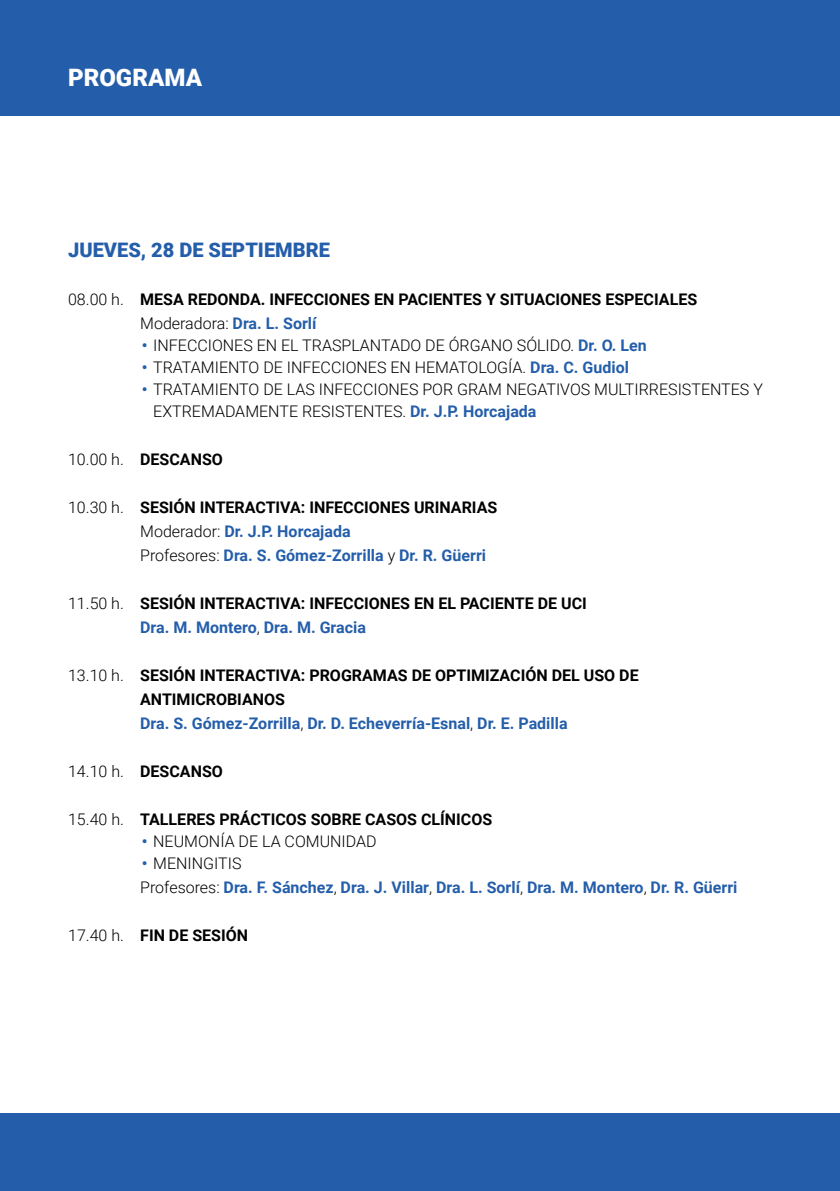
<style>
.page{position:relative;width:840px;height:1191px;background:#fff}
.page>*{position:absolute;margin:0;border:0;box-sizing:border-box;transform-origin:0 0}
.t1{font:900 24px "Roboto";color:#fff}
.t2{font:900 20px "Roboto";color:#245eaa}
.t3{font:700 16px/24px "Roboto";color:#000}
.t4{font:300 16px/22px "Roboto";color:#000}
.t5{font:700 16px/24px "Roboto";color:#245eaa}
.s1{font-weight:300}
.s2{color:#245eaa}
.s3{font-weight:700;color:#245eaa}
.s4{font-weight:300;color:#000}
.s5{color:#000}
</style>
<div class="page">
<div style="left:0;top:0;width:839px;height:116px;background:#245eaa"></div>
<div style="left:0;top:1113px;width:839px;height:78px;background:#245eaa"></div>
<h1 class="t1" style="left:68px;top:61px;width:135px">PROGRAMA</h1>
<p class="t2" style="left:68px;top:236px;width:263px">JUEVES, 28 DE SEPTIEMBRE</p>
<p class="t3" style="left:140px;top:287px;width:558px;text-indent:-72px"><span class="s1">08.00 h.</span> MESA REDONDA. INFECCIONES EN PACIENTES Y SITUACIONES ESPECIALES<br><span class="s1">Moderadora:</span> <span class="s2">Dra. L. Sorlí</span></p>
<p class="t4" style="left:142px;top:334px;width:506px"><span class="s3">•</span> INFECCIONES EN EL TRASPLANTADO DE ÓRGANO SÓLIDO. <span class="s3">Dr. O. Len</span></p>
<p class="t4" style="left:142px;top:356px;width:488px"><span class="s3">•</span> TRATAMIENTO DE INFECCIONES EN HEMATOLOGÍA. <span class="s3">Dra. C. Gudiol</span></p>
<p class="t4" style="left:153px;top:378px;width:611px;text-indent:-11px"><span class="s3">•</span> TRATAMIENTO DE LAS INFECCIONES POR GRAM NEGATIVOS MULTIRRESISTENTES Y<br>EXTREMADAMENTE RESISTENTES. <span class="s3">Dr. J.P. Horcajada</span></p>
<p class="t3" style="left:68px;top:447px;width:156px"><span class="s1">10.00 h.</span> DESCANSO</p>
<p class="t5" style="left:140px;top:495px;width:358px;text-indent:-72px"><span class="s4">10.30 h.</span> <span class="s5">SESIÓN INTERACTIVA: INFECCIONES URINARIAS<br></span><span class="s4">Moderador:</span> Dr. J.P. Horcajada<br><span class="s4">Profesores:</span> Dra. S. Gómez-Zorrilla <span class="s4">y</span> Dr. R. Güerri</p>
<p class="t3" style="left:140px;top:591px;width:448px;text-indent:-72px"><span class="s1">11.50 h.</span> SESIÓN INTERACTIVA: INFECCIONES EN EL PACIENTE DE UCI<br><span class="s2">Dra. M. Montero</span><span class="s1">,</span> <span class="s2">Dra. M. Gracia</span></p>
<p class="t3" style="left:140px;top:663px;width:499px;text-indent:-72px"><span class="s1">13.10 h.</span> SESIÓN INTERACTIVA: PROGRAMAS DE OPTIMIZACIÓN DEL USO DE<br>ANTIMICROBIANOS<br><span class="s2">Dra. S. Gómez-Zorrilla</span><span class="s1">,</span> <span class="s2">Dr. D. Echeverría-Esnal</span><span class="s1">,</span> <span class="s2">Dr. E. Padilla</span></p>
<p class="t3" style="left:68px;top:759px;width:156px"><span class="s1">14.10 h.</span> DESCANSO</p>
<p class="t3" style="left:68px;top:807px;width:425px"><span class="s1">15.40 h.</span> TALLERES PRÁCTICOS SOBRE CASOS CLÍNICOS</p>
<p class="t4" style="left:142px;top:830px;width:236px"><span class="s3">•</span> NEUMONÍA DE LA COMUNIDAD</p>
<p class="t5" style="left:140px;top:851px;width:598px">• <span class="s4">MENINGITIS<br>Profesores:</span> Dra. F. Sánchez<span class="s4">,</span> Dra. J. Villar<span class="s4">,</span> Dra. L. Sorlí<span class="s4">,</span> Dra. M. Montero<span class="s4">,</span> Dr. R. Güerri</p>
<p class="t3" style="left:68px;top:923px;width:181px"><span class="s1">17.40 h.</span> FIN DE SESIÓN</p>
</div>
